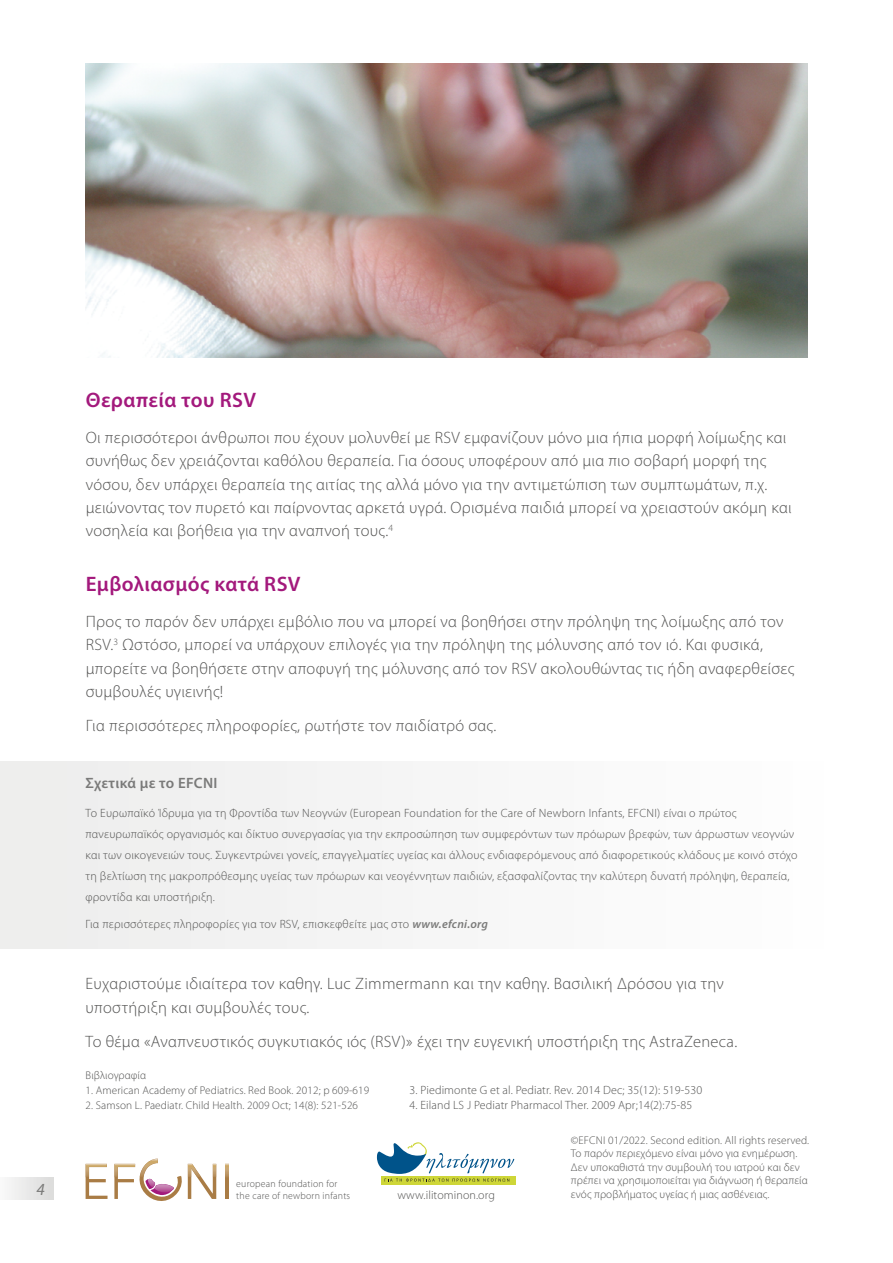
<style>
.page{position:relative;width:893px;height:1263px;background:#fff}
.page>*{position:absolute;margin:0;border:0;box-sizing:border-box;transform-origin:0 0}
.t1{font:600 21px "Myriad Pro";letter-spacing:.02em;color:#a3197c}
.t2{font:italic 17.1px "Myriad Pro";color:#7a7a79}
.t3{font:300 16.5px/23.2px "Myriad Pro";letter-spacing:.02em;color:#525251}
.t4{font:600 15px "Myriad Pro";letter-spacing:.02em;color:#7a7a79}
.t5{font:300 12px/21px "Myriad Pro";letter-spacing:.02em;color:#525251}
.t6{font:300 11.25px/13.5px "Myriad Pro";letter-spacing:.01em;color:#525251}
.t7{font:300 10.05px/12.1px "Myriad Pro";letter-spacing:.025em;color:#525251}
.s1{font-weight:600;font-style:italic;color:#7a7a79}
</style>
<div class="page">
<div style="left:0;top:761px;width:893px;height:187px;background:#f6f6f6"></div>
<svg style="left:86px;top:1177px;width:22px;height:22px"></svg>
<img style="left:86px;top:1164px;width:21px;height:13px">
<svg style="left:114px;top:1158px;width:102px;height:43px"></svg>
<hr style="left:226px;top:1164px;width:3px;height:35px;background:#a97c45">
<img style="left:188px;top:1164px;width:28px;height:13px">
<svg style="left:226px;top:1164px;width:3px;height:13px"></svg>
<div style="left:0;top:1177px;width:54px;height:22px;background:linear-gradient(to right,#f9f9f9,#dbdbdb)"></div>
<img style="left:85px;top:64px;width:722px;height:293px">
<div style="left:381px;top:1175px;width:134px;height:9px;background:#ced638"></div>
<svg style="left:377px;top:1142px;width:137px;height:40px"></svg>
<p class="t2" style="left:36px;top:1178px;width:10px">4</p>
<p class="t1" style="left:86px;top:387px;width:172px">Θεραπεία του RSV</p>
<p class="t3" style="left:86px;top:426px;width:707px">Οι περισσότεροι άνθρωποι που έχουν μολυνθεί με RSV εμφανίζουν μόνο μια ήπια μορφή λοίμωξης και συνήθως δεν χρειάζονται καθόλου θεραπεία. Για όσους υποφέρουν από μια πιο σοβαρή μορφή της νόσου, δεν υπάρχει θεραπεία της αιτίας της αλλά μόνο για την αντιμετώπιση των συμπτωμάτων, π.χ. μειώνοντας τον πυρετό και παίρνοντας αρκετά υγρά. Ορισμένα παιδιά μπορεί να χρειαστούν ακόμη και νοσηλεία και βοήθεια για την αναπνοή τους.<sup>4</sup></p>
<p class="t1" style="left:86px;top:571px;width:216px">Εμβολιασμός κατά RSV</p>
<p class="t3" style="left:86px;top:610px;width:710px">Προς το παρόν δεν υπάρχει εμβόλιο που να μπορεί να βοηθήσει στην πρόληψη της λοίμωξης από τον RSV.<sup>3</sup> Ωστόσο, μπορεί να υπάρχουν επιλογές για την πρόληψη της μόλυνσης από τον ιό. Και φυσικά, μπορείτε να βοηθήσετε στην αποφυγή της μόλυνσης από τον RSV ακολουθώντας τις ήδη αναφερθείσες συμβουλές υγιεινής!</p>
<p class="t3" style="left:86px;top:714px;width:412px">Για περισσότερες πληροφορίες, ρωτήστε τον παιδίατρό σας.</p>
<p class="t4" style="left:85px;top:773px;width:134px">Σχετικά με το EFCNI</p>
<p class="t5" style="left:85px;top:803px;width:713px">Το Ευρωπαϊκό Ίδρυμα για τη Φροντίδα των Νεογνών (European Foundation for the Care of Newborn Infants, EFCNI) είναι ο πρώτος πανευρωπαϊκός οργανισμός και δίκτυο συνεργασίας για την εκπροσώπηση των συμφερόντων των πρόωρων βρεφών, των άρρωστων νεογνών και των οικογενειών τους. Συγκεντρώνει γονείς, επαγγελματίες υγείας και άλλους ενδιαφερόμενους από διαφορετικούς κλάδους με κοινό στόχο τη βελτίωση της μακροπρόθεσμης υγείας των πρόωρων και νεογέννητων παιδιών, εξασφαλίζοντας την καλύτερη δυνατή πρόληψη, θεραπεία, φροντίδα και υποστήριξη.</p>
<p class="t5" style="left:85px;top:913px;width:404px">Για περισσότερες πληροφορίες για τον RSV, επισκεφθείτε μας στο <span class="s1">www.efcni.org</span></p>
<p class="t3" style="left:86px;top:972px;width:640px">Ευχαριστούμε ιδιαίτερα τον καθηγ. Luc Zimmermann και την καθηγ. Βασιλική Δρόσου για την υποστήριξη και συμβουλές τους.</p>
<p class="t3" style="left:86px;top:1030px;width:653px">Το θέμα «Αναπνευστικός συγκυτιακός ιός (RSV)» έχει την ευγενική υποστήριξη της AstraZeneca.</p>
<p class="t6" style="left:86px;top:1069px;width:62px">Βιβλιογραφία</p>
<p class="t6" style="left:86px;top:1083px;width:285px">1. American Academy of Pediatrics. Red Book. 2012; p 609-619</p>
<p class="t5" style="left:410px;top:1079px;width:294px">3. Piedimonte G et al. Pediatr. Rev. 2014 Dec; 35(12): 519-530</p>
<p class="t6" style="left:86px;top:1098px;width:274px">2. Samson L. Paediatr. Child Health. 2009 Oct; 14(8): 521-526</p>
<p class="t5" style="left:410px;top:1094px;width:284px">4. Eiland LS J Pediatr Pharmacol Ther. 2009 Apr;14(2):75-85</p>
<p class="t7" style="left:236px;top:1177px;width:115px">european foundation for the care of newborn infants</p>
<p class="t5" style="left:397px;top:1185px;width:99px">www.ilitominon.org</p>
<p class="t6" style="left:571px;top:1133px;width:240px">©EFCNI 01/2022. Second edition. All rights reserved.<br>Το παρόν περιεχόμενο είναι μόνο για ενημέρωση.<br>Δεν υποκαθιστά την συμβουλή του ιατρού και δεν πρέπει να χρησιμοποιείται για διάγνωση ή θεραπεία ενός προβλήματος υγείας ή μιας ασθένειας.</p>
</div>
